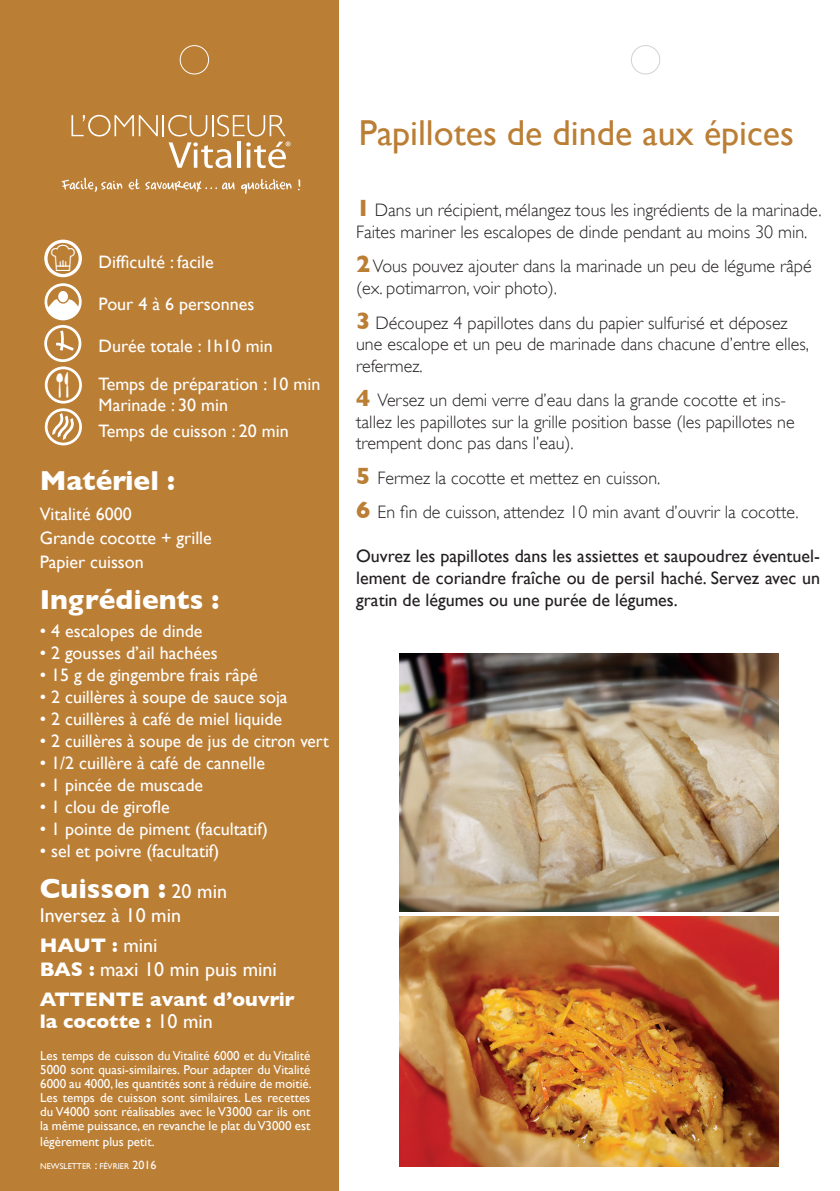
<style>
.page{position:relative;width:840px;height:1191px;background:#fff}
.page>*{position:absolute;margin:0;border:0;box-sizing:border-box;transform-origin:0 0}
.t1{font:36px "Gill Sans";color:#bb7e35}
.t2{font:700 28px "Gill Sans";color:#fff}
.t3{font:27.4px "Cocinitas";color:#fff}
.t4{font:26.2px "let me take a selfie";color:#fff}
.t5{font:700 20px "Gill Sans";color:#fff}
.t6{font:20px "Gill Sans";color:#fff}
.t7{font:300 18px/21.6px "Gill Sans";color:#231f20}
.t8{font:18px "Gill Sans";color:#fff}
.t9{font:18px/22px "Gill Sans";color:#231f20;text-align:justify}
.t10{font:13px/14px "Gill Sans";color:#fff;text-align:justify}
.t11{font:8.4px "Gill Sans";color:#fff}
.s1{font-weight:400;font-size:20px}
.s2{font-weight:400}
.s3{font-weight:700}
.s4{font-size:12px}
.s5{font-weight:700;font-size:24px;color:#bb7e35}
</style>
<div class="page">
<div style="left:0;top:0;width:338px;height:1191px;background:#bb7e35"></div>
<img style="left:399px;top:654px;width:379px;height:257px">
<svg style="left:71px;top:115px;width:87px;height:21px"></svg>
<hr style="left:162px;top:115px;width:2px;height:21px;background:#fff">
<svg style="left:168px;top:115px;width:117px;height:21px"></svg>
<svg style="left:168px;top:142px;width:63px;height:26px"></svg>
<hr style="left:237px;top:141px;width:3px;height:27px;background:#fff">
<svg style="left:246px;top:142px;width:44px;height:26px"></svg>
<svg style="left:62px;top:178px;width:60px;height:14px"></svg>
<svg style="left:128px;top:179px;width:107px;height:13px"></svg>
<svg style="left:241px;top:179px;width:50px;height:15px"></svg>
<svg style="left:298px;top:179px;width:2px;height:11px"></svg>
<div style="left:44px;top:325px;width:37px;height:37px;border:3px solid #fff;border-radius:50%"></div>
<svg style="left:53px;top:327px;width:24px;height:27px"></svg>
<div style="left:44px;top:283px;width:38px;height:37px;border:3px solid #fff;border-radius:50%"></div>
<svg style="left:47px;top:299px;width:33px;height:19px"></svg>
<svg style="left:57px;top:290px;width:12px;height:13px"></svg>
<div style="left:57px;top:289px;width:12px;height:15px;border:1px solid #bb7e35;border-radius:50%"></div>
<div style="left:45px;top:366px;width:37px;height:37px;border:3px solid #fff;border-radius:50%"></div>
<div style="left:44px;top:240px;width:38px;height:37px;border:3px solid #fff;border-radius:50%"></div>
<svg style="left:44px;top:408px;width:38px;height:38px"></svg>
<div style="left:180px;top:45px;width:29px;height:29px;border:1px solid #fff;border-radius:50%"></div>
<div style="left:630px;top:45px;width:29px;height:29px;border:1px solid #d1d2d4;border-radius:50%"></div>
<img style="left:399px;top:916px;width:379px;height:250px">
<p class="t4" style="left:50px;top:247px;width:27px">c</p>
<p class="t3" style="left:55px;top:371px;width:16px">p</p>
<p class="t8" style="left:99px;top:251px;width:117px">Difficulté : facile</p>
<p class="t8" style="left:99px;top:293px;width:157px">Pour 4 à 6 personnes</p>
<p class="t8" style="left:99px;top:335px;width:176px">Durée totale : 1h10 min</p>
<p class="t8" style="left:99px;top:373px;width:223px">Temps de préparation : 10 min</p>
<p class="t8" style="left:99px;top:394px;width:131px">Marinade : 30 min</p>
<p class="t8" style="left:99px;top:421px;width:191px">Temps de cuisson : 20 min</p>
<p class="t2" style="left:40px;top:464px;width:137px">Matériel :</p>
<p class="t8" style="left:40px;top:503px;width:93px">Vitalité 6000</p>
<p class="t8" style="left:40px;top:527px;width:173px">Grande cocotte + grille</p>
<p class="t8" style="left:40px;top:551px;width:106px">Papier cuisson</p>
<p class="t2" style="left:40px;top:583px;width:181px">Ingrédients :</p>
<p class="t8" style="left:40px;top:620px;width:164px">• 4 escalopes de dinde</p>
<p class="t8" style="left:40px;top:642px;width:179px">• 2 gousses d’ail hachées</p>
<p class="t8" style="left:40px;top:664px;width:219px">• 15 g de gingembre frais râpé</p>
<p class="t8" style="left:40px;top:686px;width:249px">• 2 cuillères à soupe de sauce soja</p>
<p class="t8" style="left:40px;top:708px;width:244px">• 2 cuillères à café de miel liquide</p>
<p class="t8" style="left:40px;top:730px;width:290px">• 2 cuillères à soupe de jus de citron vert</p>
<p class="t8" style="left:40px;top:752px;width:227px">• 1/2 cuillère à café de cannelle</p>
<p class="t8" style="left:40px;top:774px;width:165px">• 1 pincée de muscade</p>
<p class="t8" style="left:40px;top:796px;width:131px">• 1 clou de girofle</p>
<p class="t8" style="left:40px;top:818px;width:229px">• 1 pointe de piment (facultatif)</p>
<p class="t8" style="left:40px;top:840px;width:181px">• sel et poivre (facultatif)</p>
<p class="t2" style="left:40px;top:872px;width:189px">Cuisson : <span class="s1">20 min</span></p>
<p class="t6" style="left:40px;top:903px;width:143px">Inversez à 10 min</p>
<p class="t5" style="left:40px;top:933px;width:119px">HAUT : <span class="s2">mini</span></p>
<p class="t6" style="left:40px;top:957px;width:239px"><span class="s3">BAS :</span> maxi 10 min puis mini</p>
<p class="t5" style="left:40px;top:987px;width:256px">ATTENTE avant d’ouvrir</p>
<p class="t5" style="left:40px;top:1009px;width:175px">la cocotte : <span class="s2">10 min</span></p>
<p class="t10" style="left:40px;top:1048px;width:273px">Les temps de cuisson du Vitalité 6000 et du Vitalité 5000 sont quasi-similaires. Pour adapter du Vitalité 6000 au 4000, les quantités sont à réduire de moitié.<br>Les temps de cuisson sont similaires. Les recettes du V4000 sont réalisables avec le V3000 car ils ont la même puissance, en revanche le plat du V3000 est</p>
<p class="t10" style="left:40px;top:1134px;width:116px">légèrement plus petit.</p>
<p class="t11" style="left:40px;top:1161px;width:118px">NEWSLETTER <span class="s4">:</span> FÉVRIER <span class="s4">2016</span></p>
<p class="t1" style="left:358px;top:112px;width:436px">Papillotes de dinde aux épices</p>
<p class="t7" style="left:356px;top:199px;width:466px"><span class="s5">1</span> Dans un récipient, mélangez tous les ingrédients de la marinade.</p>
<p class="t7" style="left:356px;top:221px;width:452px">Faites mariner les escalopes de dinde pendant au moins 30 min.</p>
<p class="t7" style="left:356px;top:256px;width:457px"><span class="s5">2</span>Vous pouvez ajouter dans la marinade un peu de légume râpé (ex. potimarron, voir photo).</p>
<p class="t7" style="left:356px;top:312px;width:454px"><span class="s5">3</span> Découpez 4 papillotes dans du papier sulfurisé et déposez une escalope et un peu de marinade dans chacune d’entre elles, refermez.</p>
<p class="t7" style="left:356px;top:389px;width:440px"><span class="s5">4</span> Versez un demi verre d’eau dans la grande cocotte et ins&shy;tallez les papillotes sur la grille position basse (les papillotes ne trempent donc pas dans l’eau).</p>
<p class="t7" style="left:356px;top:467px;width:305px"><span class="s5">5</span> Fermez la cocotte et mettez en cuisson.</p>
<p class="t7" style="left:356px;top:501px;width:444px"><span class="s5">6</span> En fin de cuisson, attendez 10 min avant d’ouvrir la cocotte.</p>
<p class="t9" style="left:356px;top:545px;width:465px">Ouvrez les papillotes dans les assiettes et saupoudrez éventuel&shy;lement de coriandre fraîche ou de persil haché. Servez avec un gratin de légumes ou une purée de légumes.</p>
</div>
